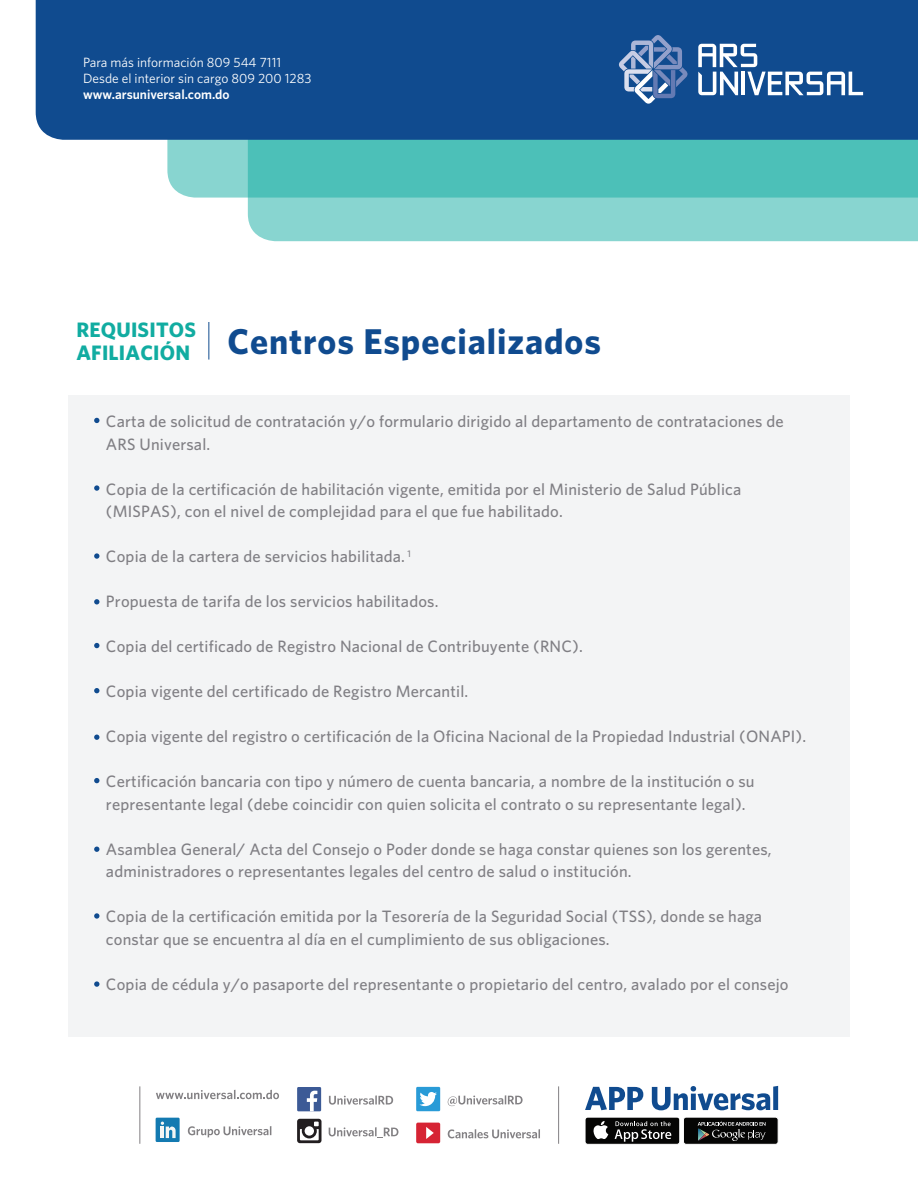
<style>
.page{position:relative;width:918px;height:1188px;background:#fff}
.page>*{position:absolute;margin:0;border:0;box-sizing:border-box;transform-origin:0 0}
.t1{font:700 35.85px "Whitney";letter-spacing:.025em;color:#104b8f}
.t2{font:700 20.85px "Whitney";letter-spacing:.01em;color:#11aca1}
.t3{font:500 16.5px/22.5px "Whitney";letter-spacing:.01em;color:#807f84}
.t4{font:13.5px/16.2px "Whitney";color:#fff}
.t5{font:600 13.5px "Whitney";color:#fff}
</style>
<div class="page">
<div style="left:416px;top:1123px;width:24px;height:20px;background:#d62434;border-radius:2px"></div>
<div style="left:416px;top:1087px;width:24px;height:24px;background:#299bd7"></div>
<svg style="left:426px;top:1127px;width:8px;height:12px"></svg>
<svg style="left:419px;top:1092px;width:18px;height:14px"></svg>
<svg style="left:448px;top:1095px;width:75px;height:11px"></svg>
<svg style="left:448px;top:1129px;width:92px;height:9px"></svg>
<svg style="left:297px;top:1119px;width:25px;height:24px"></svg>
<div style="left:297px;top:1087px;width:24px;height:24px;background:#3c5a96"></div>
<svg style="left:307px;top:1091px;width:10px;height:20px"></svg>
<svg style="left:329px;top:1095px;width:64px;height:10px"></svg>
<svg style="left:329px;top:1127px;width:69px;height:11px"></svg>
<svg style="left:585px;top:1087px;width:58px;height:23px"></svg>
<svg style="left:652px;top:1086px;width:126px;height:24px"></svg>
<div style="left:585px;top:1117px;width:95px;height:27px;background:#050504;border-radius:3px"></div>
<div style="left:585px;top:1117px;width:95px;height:28px;border:1px solid #fff;border-radius:3px"></div>
<svg style="left:593px;top:1121px;width:15px;height:18px"></svg>
<svg style="left:615px;top:1121px;width:56px;height:21px"></svg>
<div style="left:683px;top:1117px;width:95px;height:27px;background:#050504;border-radius:3px"></div>
<div style="left:683px;top:1117px;width:95px;height:28px;border:1px solid #fff;border-radius:3px"></div>
<svg style="left:698px;top:1121px;width:68px;height:20px"></svg>
<hr style="left:558px;top:1086px;width:1px;height:58px;background:#828083">
<hr style="left:139px;top:1086px;width:1px;height:58px;background:#828083">
<div style="left:156px;top:1118px;width:24px;height:24px;background:#137ab1"></div>
<svg style="left:161px;top:1122px;width:15px;height:16px"></svg>
<svg style="left:188px;top:1126px;width:83px;height:12px"></svg>
<svg style="left:156px;top:1090px;width:123px;height:9px"></svg>
<hr style="left:208px;top:322px;width:1px;height:38px;background:#104b8f">
<svg style="left:167px;top:140px;width:81px;height:58px;fill:#88d5d0"></svg>
<svg style="left:248px;top:140px;width:670px;height:101px;fill:#4cc0b8"></svg>
<div style="left:36px;top:0;width:882px;height:140px;background:#104b8f"></div>
<svg style="left:698px;top:44px;width:171px;height:51px"></svg>
<svg style="left:619px;top:35px;width:69px;height:69px"></svg>
<div style="left:68px;top:395px;width:782px;height:642px;background:#f3f4f5"></div>
<svg style="left:94px;top:418px;width:5px;height:5px"></svg>
<svg style="left:94px;top:485px;width:5px;height:6px"></svg>
<svg style="left:94px;top:553px;width:5px;height:6px"></svg>
<svg style="left:94px;top:599px;width:5px;height:5px"></svg>
<svg style="left:94px;top:643px;width:5px;height:5px"></svg>
<svg style="left:94px;top:688px;width:5px;height:5px"></svg>
<svg style="left:94px;top:735px;width:5px;height:5px"></svg>
<svg style="left:94px;top:778px;width:5px;height:5px"></svg>
<svg style="left:94px;top:847px;width:5px;height:5px"></svg>
<svg style="left:94px;top:913px;width:5px;height:6px"></svg>
<svg style="left:94px;top:981px;width:5px;height:6px"></svg>
<p class="t4" style="left:83px;top:54px;width:230px">Para más información 809 544 7111<br>Desde el interior sin cargo 809 200 1283</p>
<p class="t5" style="left:83px;top:86px;width:148px">www.arsuniversal.com.do</p>
<p class="t2" style="left:76px;top:317px;width:121px">REQUISITOS</p>
<h1 class="t1" style="left:76px;top:320px;width:526px"><sub>AFILIACIÓN</sub> Centros Especializados</h1>
<p class="t3" style="left:106px;top:410px;width:679px">Carta de solicitud de contratación y/o formulario dirigido al departamento de contrataciones de<br>ARS Universal.</p>
<p class="t3" style="left:106px;top:477px;width:637px">Copia de la certificación de habilitación vigente, emitida por el Ministerio de Salud Pública (MISPAS), con el nivel de complejidad para el que fue habilitado.</p>
<p class="t3" style="left:106px;top:545px;width:306px">Copia de la cartera de servicios habilitada. <sup>1</sup></p>
<p class="t3" style="left:106px;top:590px;width:334px">Propuesta de tarifa de los servicios habilitados.</p>
<p class="t3" style="left:106px;top:635px;width:478px">Copia del certificado de Registro Nacional de Contribuyente (RNC).</p>
<p class="t3" style="left:106px;top:680px;width:364px">Copia vigente del certificado de Registro Mercantil.</p>
<p class="t3" style="left:106px;top:725px;width:702px">Copia vigente del registro o certificación de la Oficina Nacional de la Propiedad Industrial (ONAPI).</p>
<p class="t3" style="left:106px;top:770px;width:650px">Certificación bancaria con tipo y número de cuenta bancaria, a nombre de la institución o su representante legal (debe coincidir con quien solicita el contrato o su representante legal).</p>
<p class="t3" style="left:106px;top:837px;width:667px">Asamblea General/ Acta del Consejo o Poder donde se haga constar quienes son los gerentes, administradores o representantes legales del centro de salud o institución.</p>
<p class="t3" style="left:106px;top:905px;width:658px">Copia de la certificación emitida por la Tesorería de la Seguridad Social (TSS), donde se haga constar que se encuentra al día en el cumplimiento de sus obligaciones.</p>
<p class="t3" style="left:106px;top:972px;width:684px">Copia de cédula y/o pasaporte del representante o propietario del centro, avalado por el consejo</p>
</div>
